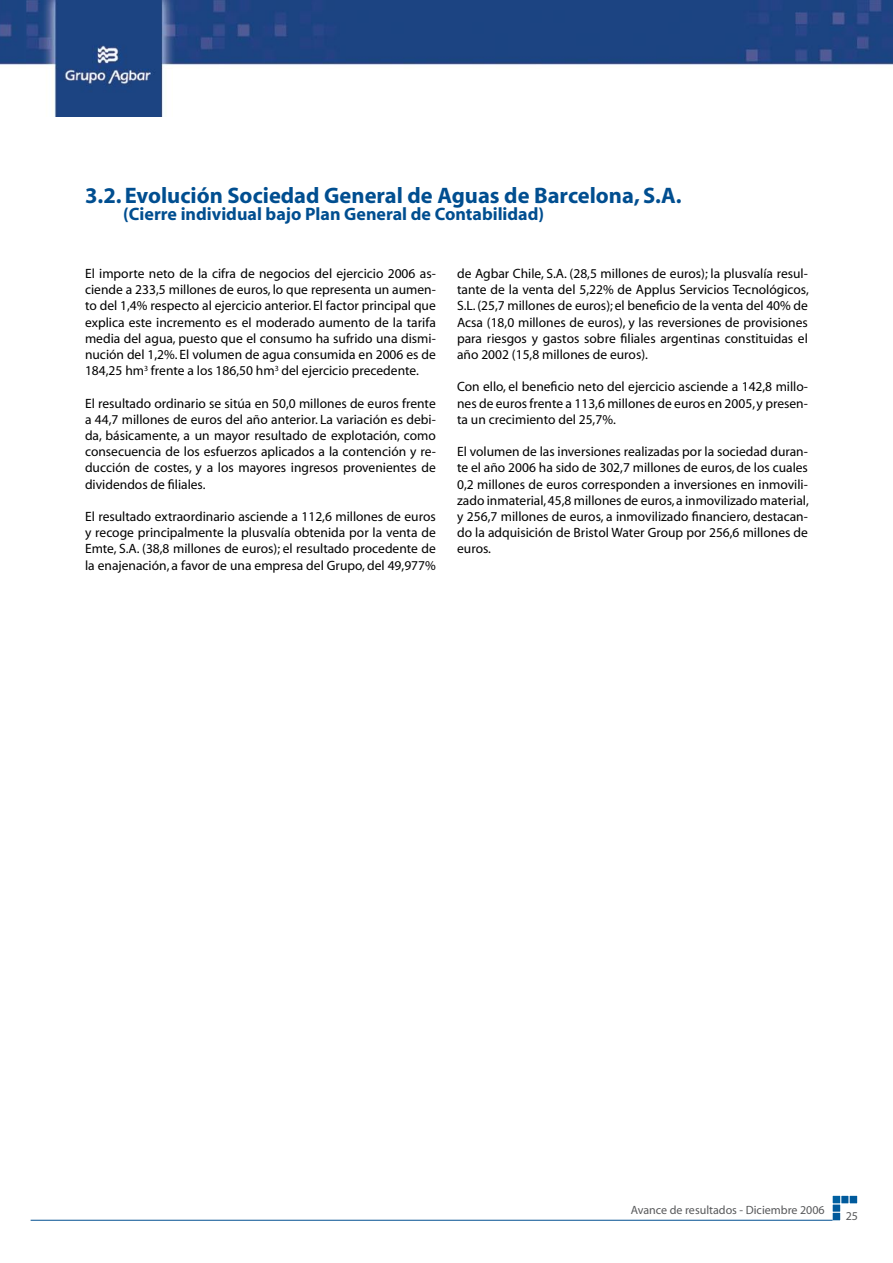
<style>
.page{position:relative;width:893px;height:1263px;background:#fff}
.page>*{position:absolute;margin:0;border:0;box-sizing:border-box;transform-origin:0 0}
.t1{font:700 22.5px "Myriad";color:#004e90}
.t2{font:700 18px "Myriad";color:#004e90}
.t3{font:13.5px/16.2px "Myriad";color:#000;text-align:justify}
.t4{font:12px "Myriad";color:#58595b}
</style>
<div class="page">
<img style="left:26px;top:0;width:867px;height:116px">
<div style="left:832px;top:1204px;width:9px;height:8px;background:#005a9c"></div>
<div style="left:832px;top:1203px;width:9px;height:10px;border:1px solid #fff"></div>
<div style="left:841px;top:1195px;width:8px;height:9px;background:#005a9c"></div>
<div style="left:840px;top:1195px;width:10px;height:9px;border:1px solid #fff"></div>
<div style="left:832px;top:1195px;width:9px;height:9px;background:#0060a1"></div>
<div style="left:832px;top:1195px;width:9px;height:9px;border:1px solid #fff"></div>
<div style="left:849px;top:1195px;width:9px;height:9px;background:#005a9c"></div>
<div style="left:849px;top:1195px;width:9px;height:9px;border:1px solid #fff"></div>
<div style="left:832px;top:1212px;width:9px;height:9px;background:#005a9c"></div>
<div style="left:832px;top:1212px;width:9px;height:9px;border:1px solid #fff"></div>
<hr style="left:31px;top:1220px;width:802px;height:1px;background:#004e90">
<img style="left:0;top:0;width:26px;height:65px">
<h1 class="t1" style="left:85px;top:184px;width:598px">3.2. Evolución Sociedad General de Aguas de Barcelona, S.A.</h1>
<h2 class="t2" style="left:123px;top:204px;width:422px">(Cierre individual bajo Plan General de Contabilidad)</h2>
<p class="t3" style="left:85px;top:266px;width:352px">El importe neto de la cifra de negocios del ejercicio 2006 as&shy;ciende a 233,5 millones de euros, lo que representa un aumen&shy;to del 1,4% respecto al ejercicio anterior. El factor principal que explica este incremento es el moderado aumento de la tarifa media del agua, puesto que el consumo ha sufrido una dismi&shy;nución del 1,2%. El volumen de agua consumida en 2006 es de 184,25 hm<sup>3</sup> frente a los 186,50 hm<sup>3</sup> del ejercicio precedente.</p>
<p class="t3" style="left:85px;top:396px;width:352px">El resultado ordinario se sitúa en 50,0 millones de euros frente a 44,7 millones de euros del año anterior. La variación es debi&shy;da, básicamente, a un mayor resultado de explotación, como consecuencia de los esfuerzos aplicados a la contención y re&shy;ducción de costes, y a los mayores ingresos provenientes de dividendos de filiales.</p>
<p class="t3" style="left:85px;top:509px;width:352px">El resultado extraordinario asciende a 112,6 millones de euros y recoge principalmente la plusvalía obtenida por la venta de Emte, S.A. (38,8 millones de euros); el resultado procedente de la enajenación, a favor de una empresa del Grupo, del 49,977%</p>
<p class="t3" style="left:457px;top:266px;width:353px">de Agbar Chile, S.A. (28,5 millones de euros); la plusvalía resul&shy;tante de la venta del 5,22% de Applus Servicios Tecnológicos, S.L. (25,7 millones de euros); el beneficio de la venta del 40% de Acsa (18,0 millones de euros), y las reversiones de provisiones para riesgos y gastos sobre filiales argentinas constituidas el año 2002 (15,8 millones de euros).</p>
<p class="t3" style="left:457px;top:379px;width:352px">Con ello, el beneficio neto del ejercicio asciende a 142,8 millo&shy;nes de euros frente a 113,6 millones de euros en 2005, y presen&shy;ta un crecimiento del 25,7%.</p>
<p class="t3" style="left:457px;top:444px;width:353px">El volumen de las inversiones realizadas por la sociedad duran&shy;te el año 2006 ha sido de 302,7 millones de euros, de los cuales 0,2 millones de euros corresponden a inversiones en inmovili&shy;zado inmaterial, 45,8 millones de euros, a inmovilizado material, y 256,7 millones de euros, a inmovilizado financiero, destacan&shy;do la adquisición de Bristol Water Group por 256,6 millones de euros.</p>
<p class="t4" style="left:631px;top:1204px;width:195px">Avance de resultados - Diciembre 2006</p>
<p class="t4" style="left:846px;top:1210px;width:14px">25</p>
</div>
